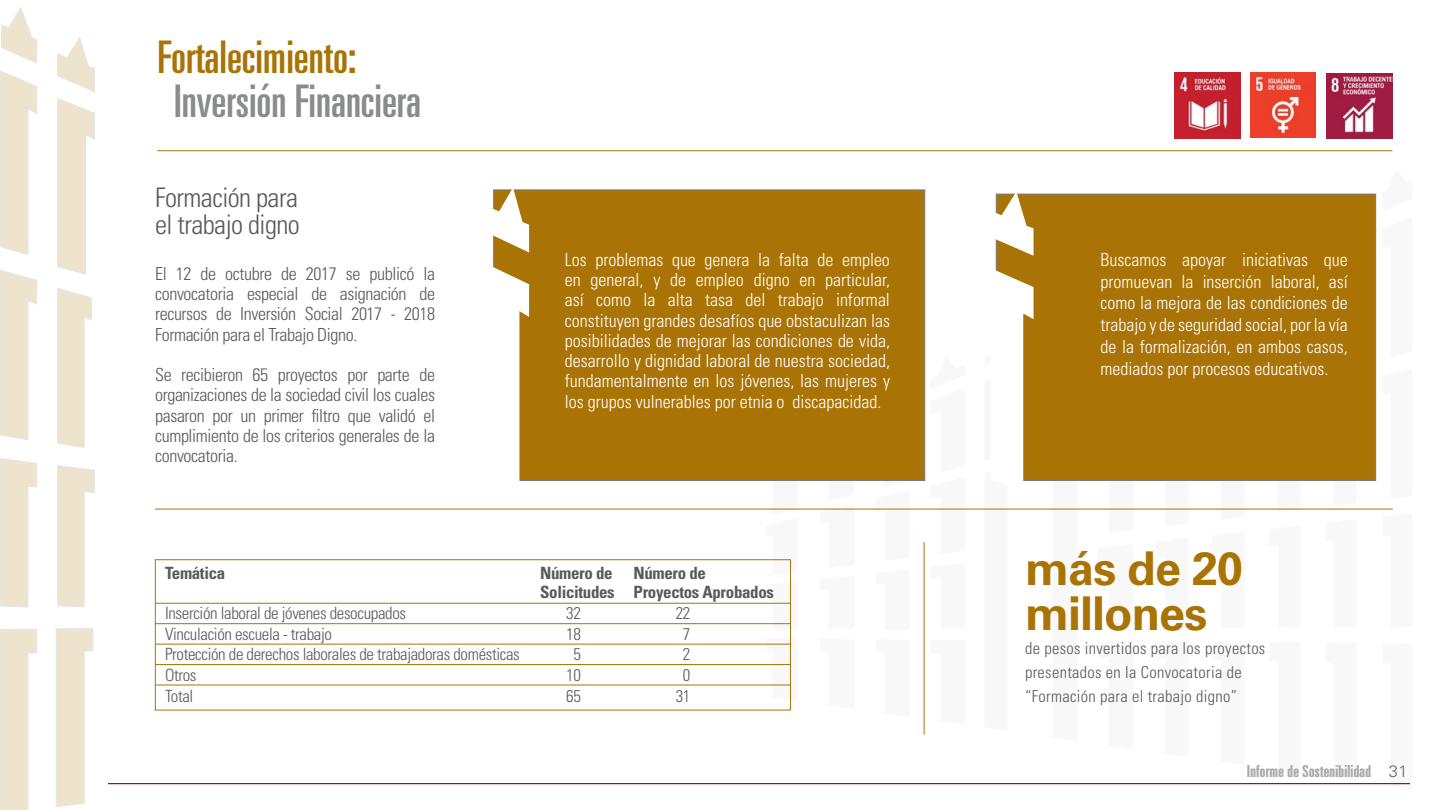
<style>
.page{position:relative;width:1440px;height:810px;background:#fff}
.page>*{position:absolute;margin:0;border:0;box-sizing:border-box;transform-origin:0 0}
.t1{font:700 46.58px/44.6px "Univers LT Std";letter-spacing:-.02em;color:#a97305}
.t2{font:ultra-condensed 45px "Univers LT Std";color:#8a8b8c}
.t3{font:ultra-condensed 45px "Univers LT Std";color:#a97305}
.t4{font:300 condensed 27px/27px "Univers LT Std";letter-spacing:-.02em;color:#58595b}
.t5{font:300 condensed 18px/20.2px "Univers LT Std";color:#fff;text-align:justify}
.t6{font:300 condensed 18px/20.2px "Univers LT Std";letter-spacing:-.02em;color:#58595b;text-align:justify}
.t7{font:300 condensed 16.88px "Univers LT Std";letter-spacing:-.02em;color:#58595b}
.t8{font:700 condensed 16.88px/19.7px "Univers LT Std";letter-spacing:-.02em;color:#58595b}
.t9{font:300 condensed 16.5px/24px "Univers LT Std";letter-spacing:.02em;color:#58595b}
.t10{font:ultra-condensed 16.5px "Univers LT Std";letter-spacing:.02em;color:#acacad}
.s1{font-weight:300;font-stretch:normal;color:#666}
</style>
<div class="page">
<img style="left:718px;top:189px;width:692px;height:596px">
<svg style="left:0;top:7px;width:37px;height:248px"></svg>
<svg style="left:0;top:270px;width:37px;height:170px"></svg>
<svg style="left:0;top:458px;width:37px;height:150px"></svg>
<svg style="left:0;top:629px;width:37px;height:181px"></svg>
<svg style="left:56px;top:628px;width:38px;height:179px"></svg>
<svg style="left:57px;top:465px;width:38px;height:142px"></svg>
<svg style="left:57px;top:288px;width:35px;height:160px"></svg>
<svg style="left:57px;top:37px;width:38px;height:238px"></svg>
<hr style="left:157px;top:150px;width:1235px;height:1px;background:#a97305">
<hr style="left:155px;top:509px;width:1238px;height:1px;background:#a97305">
<hr style="left:924px;top:542px;width:1px;height:193px;background:#a97305">
<div style="left:493px;top:190px;width:432px;height:291px;background:#a97305;border:1px solid #797a7c"></div>
<svg style="left:493px;top:189px;width:36px;height:63px"></svg>
<svg style="left:493px;top:265px;width:36px;height:216px"></svg>
<div style="left:996px;top:194px;width:380px;height:287px;background:#a97305;border:1px solid #797a7c"></div>
<svg style="left:991px;top:192px;width:43px;height:64px"></svg>
<svg style="left:991px;top:268px;width:43px;height:221px"></svg>
<hr style="left:108px;top:783px;width:1302px;height:1px;background:#7f1834">
<hr style="left:155px;top:603px;width:636px;height:1px;background:#a97305">
<hr style="left:155px;top:623px;width:636px;height:1px;background:#a97305">
<hr style="left:155px;top:644px;width:636px;height:1px;background:#a97305">
<hr style="left:155px;top:664px;width:636px;height:1px;background:#a97305">
<hr style="left:155px;top:685px;width:636px;height:1px;background:#a97305">
<img style="left:1175px;top:73px;width:65px;height:65px">
<img style="left:1327px;top:73px;width:65px;height:65px">
<img style="left:1251px;top:73px;width:65px;height:65px">
<h2 class="t3" style="left:158px;top:31px;width:200px">Fortalecimiento:</h2>
<h2 class="t2" style="left:174px;top:75px;width:248px">Inversión Financiera</h2>
<h3 class="t4" style="left:155px;top:184px;width:146px">Formación para el trabajo digno</h3>
<p class="t6" style="left:155px;top:263px;width:282px">El 12 de octubre de 2017 se publicó la convocatoria especial de asignación de recursos de Inversión Social 2017 - 2018<br>Formación para el Trabajo Digno.</p>
<p class="t6" style="left:155px;top:365px;width:282px">Se recibieron 65 proyectos por parte de organizaciones de la sociedad civil los cuales pasaron por un primer filtro que validó el cumplimiento de los criterios generales de la convocatoria.</p>
<p class="t5" style="left:565px;top:249px;width:327px">Los problemas que genera la falta de empleo en general, y de empleo digno en particular, así como la alta tasa del trabajo informal constituyen grandes desafíos que obstaculizan las posibilidades de mejorar las condiciones de vida, desarrollo y dignidad laboral de nuestra sociedad, fundamentalmente en los jóvenes, las mujeres y los grupos vulnerables por etnia o discapacidad.</p>
<p class="t5" style="left:1100px;top:249px;width:249px;line-height:21.8px">Buscamos apoyar iniciativas que promuevan la inserción laboral, así como la mejora de las condiciones de trabajo y de seguridad social, por la vía de la formalización, en ambos casos, mediados por procesos educativos.</p>
<p class="t8" style="left:165px;top:563px;width:62px">Temática</p>
<p class="t8" style="left:540px;top:563px;width:235px">Número de Número de<br>Solicitudes Proyectos Aprobados</p>
<p class="t7" style="left:165px;top:603px;width:243px">Inserción laboral de jóvenes desocupados</p>
<p class="t7" style="left:566px;top:603px;width:16px">32</p>
<p class="t7" style="left:676px;top:603px;width:16px">22</p>
<p class="t7" style="left:165px;top:624px;width:168px">Vinculación escuela - trabajo</p>
<p class="t7" style="left:566px;top:624px;width:16px">18</p>
<p class="t7" style="left:683px;top:624px;width:9px">7</p>
<p class="t7" style="left:165px;top:644px;width:356px">Protección de derechos laborales de trabajadoras domésticas</p>
<p class="t7" style="left:573px;top:644px;width:9px">5</p>
<p class="t7" style="left:683px;top:644px;width:9px">2</p>
<p class="t7" style="left:165px;top:665px;width:33px">Otros</p>
<p class="t7" style="left:566px;top:665px;width:16px">10</p>
<p class="t7" style="left:683px;top:665px;width:9px">0</p>
<p class="t7" style="left:165px;top:685px;width:30px">Total</p>
<p class="t7" style="left:566px;top:685px;width:16px">65</p>
<p class="t7" style="left:676px;top:685px;width:16px">31</p>
<h1 class="t1" style="left:1025px;top:547px;width:219px">más de 20 millones</h1>
<p class="t9" style="left:1025px;top:636px;width:242px">de pesos invertidos para los proyectos presentados en la Convocatoria de “Formación para el trabajo digno”</p>
<p class="t10" style="left:1247px;top:762px;width:162px">Informe de Sostenibilidad <span class="s1">31</span></p>
</div>
